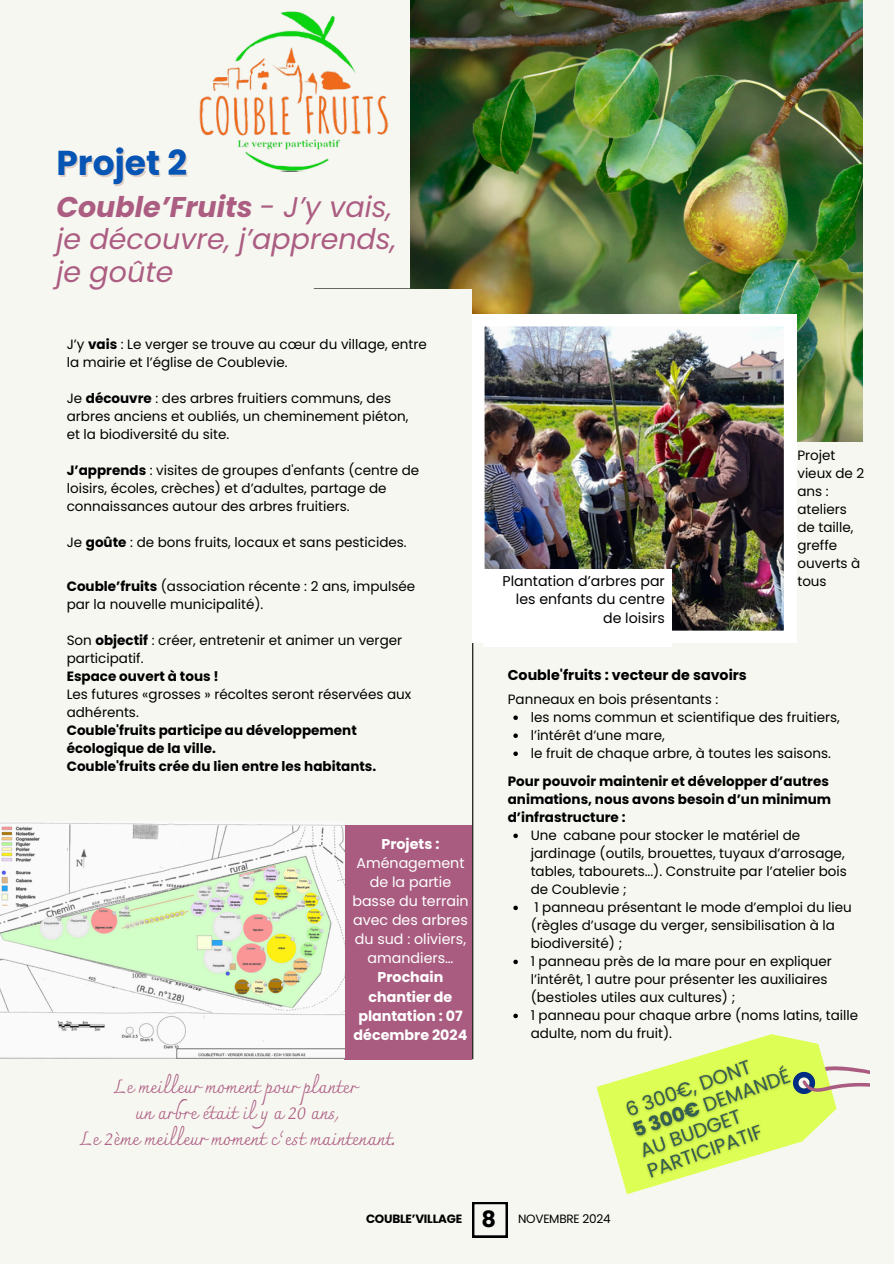
<style>
.page{position:relative;width:894px;height:1264px;background:#fff}
.page>*{position:absolute;margin:0;border:0;box-sizing:border-box;transform-origin:0 0}
.t1{font:700 34.5px "Poppins";color:#0654b4}
.t2{font:italic 28.5px/32.7px "Poppins";color:#ac5d82}
.t3{font:700 22.5px "Poppins";color:#000}
.t4{font:18.75px/25.8px "Charmonman";color:#ac5d82;text-align:center}
.t5{font:14.25px/19.2px "Poppins";color:#fff;text-align:center}
.t6{font:700 14.25px "Poppins";color:#000}
.t7{font:14.1px/18.9px "Poppins";color:#000;text-align:right}
.t8{font:13.5px/18px "Poppins";color:#000}
.t9{font:700 13.5px/18px "Poppins";color:#000}
.t10{font:700 12px "Poppins";letter-spacing:-.02em;color:#000}
.t11{font:12px "Poppins";letter-spacing:-.02em;color:#000}
.s1{font-weight:700}
.s2{font-weight:400}
</style>
<div class="page">
<div style="left:0;top:0;width:893px;height:1263px;background:#f7f7f1"></div>
<svg style="left:472px;top:1202px;width:35px;height:35px"></svg>
<svg style="left:596px;top:1034px;width:190px;height:160px"></svg>
<svg style="left:786px;top:1037px;width:83px;height:93px"></svg>
<hr style="left:314px;top:288px;width:548px;height:1px;background:#000">
<img style="left:410px;top:0;width:451px;height:441px">
<div style="left:113px;top:289px;width:358px;height:210px;background:#f7f7f1"></div>
<hr style="left:472px;top:511px;width:1px;height:548px;background:#000">
<img style="left:472px;top:314px;width:324px;height:328px">
<div style="left:483px;top:568px;width:188px;height:78px;background:#fff"></div>
<div style="left:344px;top:825px;width:128px;height:233px;background:#a95c80"></div>
<img style="left:0;top:822px;width:344px;height:236px">
<img style="left:199px;top:11px;width:190px;height:160px">
<img style="left:616px;top:1039px;width:198px;height:148px">
<svg style="left:513px;top:715px;width:4px;height:5px"></svg>
<svg style="left:513px;top:733px;width:4px;height:5px"></svg>
<svg style="left:513px;top:751px;width:4px;height:5px"></svg>
<svg style="left:513px;top:833px;width:4px;height:5px"></svg>
<svg style="left:513px;top:905px;width:4px;height:5px"></svg>
<svg style="left:513px;top:959px;width:4px;height:5px"></svg>
<svg style="left:513px;top:1013px;width:4px;height:5px"></svg>
<h1 class="t1" style="left:56px;top:139px;width:132px">Projet 2</h1>
<h6 class="t2" style="left:56px;top:190px;width:341px"><span class="s1">Couble’Fruits</span> - J’y vais, je découvre, j’apprends, je goûte</h6>
<h6 class="t8" style="left:67px;top:335px;width:361px">J’y <span class="s1">vais</span> : Le verger se trouve au cœur du village, entre la mairie et l’église de Coublevie.</h6>
<h5 class="t8" style="left:67px;top:389px;width:343px">Je <span class="s1">découvre</span> : des arbres fruitiers communs, des arbres anciens et oubliés, un cheminement piéton, et la biodiversité du site.</h5>
<h6 class="t8" style="left:67px;top:461px;width:354px"><span class="s1">J’apprends</span> : visites de groupes d'enfants (centre de loisirs, écoles, crèches) et d’adultes, partage de connaissances autour des arbres fruitiers.</h6>
<p class="t8" style="left:67px;top:533px;width:341px">Je <span class="s1">goûte</span> : de bons fruits, locaux et sans pesticides.</p>
<p class="t8" style="left:67px;top:577px;width:350px"><span class="s1">Couble’fruits</span> (association récente : 2 ans, impulsée par la nouvelle municipalité).</p>
<p class="t9" style="left:67px;top:631px;width:346px"><span class="s2">Son</span> objectif <span class="s2">: créer, entretenir et animer un verger participatif.<br></span>Espace ouvert à tous !<br><span class="s2">Les futures «grosses » récoltes seront réservées aux adhérents.<br></span>Couble'fruits participe au développement écologique de la ville.<br>Couble'fruits crée du lien entre les habitants.</p>
<h6 class="t5" style="left:352px;top:834px;width:118px"><span class="s1">Projets :<br></span>Aménagement de la partie basse du terrain avec des arbres du sud : oliviers, amandiers…<br><span class="s1">Prochain chantier de plantation : 07 décembre 2024</span></h6>
<p class="t4" style="left:80px;top:1073px;width:317px">Le meilleur moment pour planter<br>un arbre était il y a 20 ans,<br>Le 2ème meilleur moment c’est maintenant.</p>
<h6 class="t7" style="left:502px;top:571px;width:164px">Plantation d’arbres par les enfants du centre de loisirs</h6>
<p class="t8" style="left:797px;top:446px;width:68px">Projet vieux de 2 ans : ateliers de taille, greffe ouverts à tous</p>
<h5 class="t6" style="left:507px;top:664px;width:240px">Couble'fruits : vecteur de savoirs</h5>
<p class="t8" style="left:507px;top:690px;width:212px">Panneaux en bois présentants :</p>
<p class="t8" style="left:530px;top:708px;width:310px">les noms commun et scientifique des fruitiers,</p>
<p class="t8" style="left:530px;top:726px;width:135px">l’intérêt d’une mare,</p>
<p class="t8" style="left:530px;top:744px;width:301px">le fruit de chaque arbre, à toutes les saisons.</p>
<p class="t9" style="left:507px;top:772px;width:325px">Pour pouvoir maintenir et développer d’autres animations, nous avons besoin d’un minimum d’infrastructure :</p>
<h6 class="t8" style="left:530px;top:826px;width:317px">Une cabane pour stocker le matériel de jardinage (outils, brouettes, tuyaux d’arrosage, tables, tabourets...). Construite par l’atelier bois</h6>
<p class="t8" style="left:530px;top:880px;width:322px">de Coublevie ;<br>1 panneau présentant le mode d’emploi du lieu (règles d’usage du verger, sensibilisation à la biodiversité) ;</p>
<h4 class="t8" style="left:530px;top:952px;width:303px">1 panneau près de la mare pour en expliquer l’intérêt, 1 autre pour présenter les auxiliaires (bestioles utiles aux cultures) ;</h4>
<p class="t8" style="left:530px;top:1006px;width:329px">1 panneau pour chaque arbre (noms latins, taille adulte, nom du fruit).</p>
<h6 class="t10" style="left:366px;top:1210px;width:98px">COUBLE’VILLAGE</h6>
<h6 class="t3" style="left:481px;top:1203px;width:16px">8</h6>
<h6 class="t11" style="left:518px;top:1210px;width:94px">NOVEMBRE 2024</h6>
</div>
